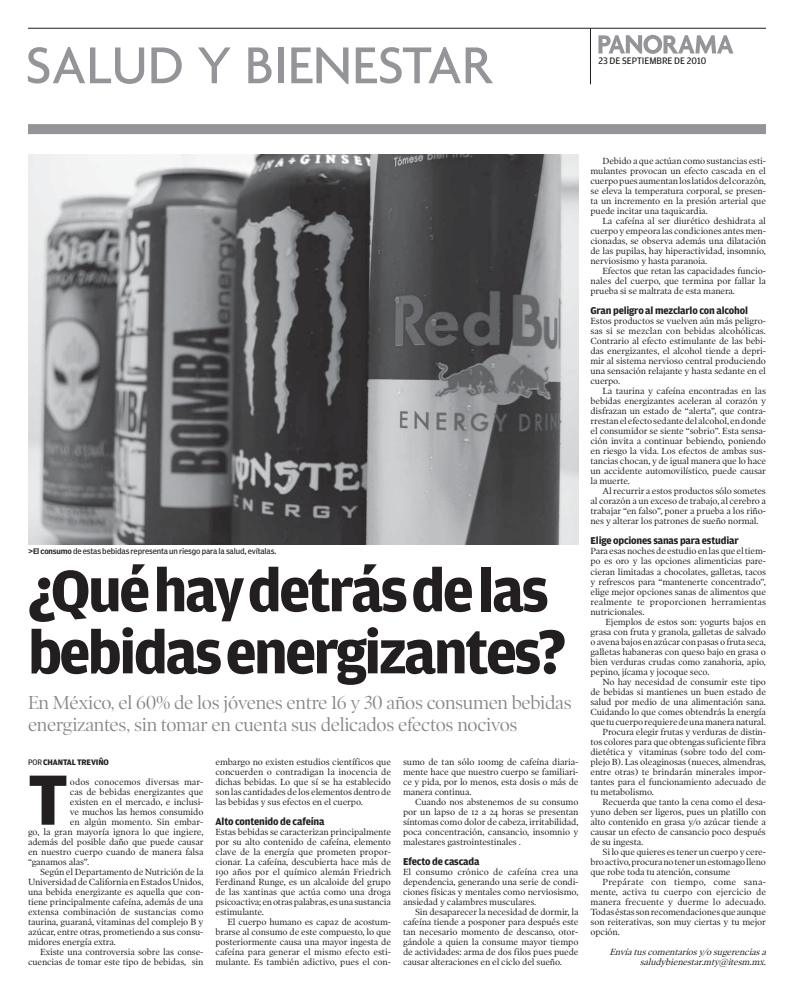
<style>
.page{position:relative;width:794px;height:993px;background:#fff}
.page>*{position:absolute;margin:0;border:0;box-sizing:border-box;transform-origin:0 0}
.t1{font:700 75.4px "Amplitude";color:#231f20}
.t2{font:700 62px/62px "Amplitude";letter-spacing:-.04em;color:#231f20}
.t3{font:500 56px "Agenda";color:#939598}
.t4{font:19px/22px "Poynter OS Display";letter-spacing:-.015em;color:#848688}
.t5{font:700 10.5px "Amplitude";letter-spacing:-.015em;color:#231f20}
.t6{font:10px "Amplitude";color:#231f20}
.t7{font:9px/10px "Poynter OS Text One";letter-spacing:-.015em;color:#231f20;text-align:justify}
.t8{font:italic 9px/10px "Poynter OS Text One";color:#231f20;text-align:right}
.t9{font:9px "Poynter OS Text One";letter-spacing:.02em;color:#231f20}
.t10{font:9px "Poynter OS Text One";letter-spacing:.005em;color:#231f20}
.t11{font:700 8.5px "Amplitude";letter-spacing:-.015em;color:#231f20}
.t12{font:7.5px "Poynter Agate Cond One";letter-spacing:-.015em;color:#231f20}
.s1{font-family:"Poynter Agate Cond Three"}
.s2{font-weight:400}
</style>
<div class="page">
<svg style="left:598px;top:35px;width:135px;height:19px"></svg>
<hr style="left:590px;top:28px;width:1px;height:56px;background:#231f20">
<div style="left:28px;top:124px;width:738px;height:10px;background:#939598"></div>
<hr style="left:28px;top:28px;width:738px;height:1px;background:#231f20">
<img style="left:28px;top:154px;width:550px;height:390px">
<h3 class="t3" style="left:25px;top:47px;width:468px">SALUD Y BIENESTAR</h3>
<p class="t6" style="left:598px;top:57px;width:109px">23 DE SEPTIEMBRE DE 2010</p>
<p class="t12" style="left:28px;top:548px;width:250px"><span class="s1">&gt;El consumo</span> de estas bebidas representa un riesgo para la salud, evítalas.</p>
<h2 class="t2" style="left:28px;top:565px;width:539px">¿Qué hay detrás de las bebidas energizantes?</h2>
<h3 class="t4" style="left:28px;top:693px;width:545px">En México, el 60% de los jóvenes entre 16 y 30 años consumen bebidas energizantes, sin tomar en cuenta sus delicados efectos nocivos</h3>
<p class="t11" style="left:28px;top:758px;width:82px"><span class="s2">POR</span> CHANTAL TREVIÑO</p>
<h1 class="t1" style="left:28px;top:770px;width:42px">T</h1>
<p class="t10" style="left:70px;top:777px;width:135px">odos conocemos diversas mar-</p>
<p class="t7" style="left:70px;top:786px;width:135px">cas de bebidas energizantes que</p>
<p class="t7" style="left:70px;top:796px;width:135px">existen en el mercado, e inclusi-</p>
<p class="t7" style="left:70px;top:806px;width:135px">ve muchos las hemos consumido</p>
<p class="t7" style="left:70px;top:816px;width:135px">en algún momento. Sin embar-</p>
<p class="t7" style="left:28px;top:826px;width:177px">go, la gran mayoría ignora lo que ingiere,</p>
<p class="t7" style="left:28px;top:836px;width:177px">además del posible daño que puede causar</p>
<p class="t7" style="left:28px;top:846px;width:177px">en nuestro cuerpo cuando de manera falsa</p>
<p class="t7" style="left:28px;top:856px;width:63px">“ganamos alas”.</p>
<p class="t7" style="left:40px;top:866px;width:165px">Según el Departamento de Nutrición de la</p>
<p class="t7" style="left:28px;top:876px;width:177px">Universidad de California en Estados Unidos,</p>
<p class="t7" style="left:28px;top:886px;width:177px">una bebida energizante es aquella que con-</p>
<p class="t7" style="left:28px;top:896px;width:177px">tiene principalmente cafeína, además de una</p>
<p class="t7" style="left:28px;top:906px;width:177px">extensa combinación de sustancias como</p>
<p class="t7" style="left:28px;top:916px;width:177px">taurina, guaraná, vitaminas del complejo B y</p>
<p class="t7" style="left:28px;top:926px;width:177px">azúcar, entre otras, prometiendo a sus consu-</p>
<p class="t7" style="left:28px;top:936px;width:89px">midores energía extra.</p>
<p class="t7" style="left:40px;top:946px;width:165px">Existe una controversia sobre las conse-</p>
<p class="t7" style="left:28px;top:956px;width:177px">cuencias de tomar este tipo de bebidas, sin</p>
<p class="t7" style="left:215px;top:756px;width:177px">embargo no existen estudios científicos que concuerden o contradigan la inocencia de dichas bebidas. Lo que sí se ha establecido son las cantidades de los elementos dentro de las bebidas y sus efectos en el cuerpo.</p>
<p class="t5" style="left:215px;top:816px;width:111px">Alto contenido de cafeína</p>
<p class="t7" style="left:215px;top:826px;width:177px">Estas bebidas se caracterizan principalmente por su alto contenido de cafeína, elemento clave de la energía que prometen propor&shy;cionar. La cafeína, descubierta hace más de 190 años por el químico alemán Friedrich Ferdinand Runge, es un alcaloide del grupo de las xantinas que actúa como una droga psicoactiva; en otras palabras, es una sustancia estimulante.</p>
<p class="t7" style="left:215px;top:916px;width:177px;text-indent:12px">El cuerpo humano es capaz de acostum&shy;brarse al consumo de este compuesto, lo que posteriormente causa una mayor ingesta de cafeína para generar el mismo efecto esti&shy;mulante. Es también adictivo, pues el con-</p>
<p class="t7" style="left:403px;top:756px;width:177px">sumo de tan sólo 100mg de cafeína diaria&shy;mente hace que nuestro cuerpo se familiari&shy;ce y pida, por lo menos, esta dosis o más de manera continua.</p>
<p class="t7" style="left:403px;top:796px;width:177px;text-indent:12px">Cuando nos abstenemos de su consumo por un lapso de 12 a 24 horas se presentan síntomas como dolor de cabeza, irritabilidad, poca concentración, cansancio, insomnio y malestares gastrointestinales .</p>
<p class="t5" style="left:403px;top:856px;width:78px">Efecto de cascada</p>
<p class="t7" style="left:403px;top:866px;width:177px">El consumo crónico de cafeína crea una dependencia, generando una serie de condi&shy;ciones físicas y mentales como nerviosismo, ansiedad y calambres musculares.</p>
<p class="t7" style="left:403px;top:906px;width:177px;text-indent:12px">Sin desaparecer la necesidad de dormir, la cafeína tiende a posponer para después este tan necesario momento de descanso, otor&shy;gándole a quien la consume mayor tiempo de actividades: arma de dos filos pues puede causar alteraciones en el ciclo del sueño.</p>
<p class="t7" style="left:590px;top:156px;width:177px;text-indent:12px">Debido a que actúan como sustancias esti&shy;mulantes provocan un efecto cascada en el cuerpo pues aumentan los latidos del corazón, se eleva la temperatura corporal, se presen&shy;ta un incremento en la presión arterial que puede incitar una taquicardia.</p>
<p class="t7" style="left:590px;top:216px;width:177px;text-indent:12px">La cafeína al ser diurético deshidrata al cuerpo y empeora las condiciones antes men&shy;cionadas, se observa además una dilatación de las pupilas, hay hiperactividad, insomnio, nerviosismo y hasta paranoia.</p>
<p class="t7" style="left:590px;top:266px;width:177px;text-indent:12px">Efectos que retan las capacidades funcio&shy;nales del cuerpo, que termina por fallar la prueba si se maltrata de esta manera.</p>
<p class="t5" style="left:590px;top:306px;width:159px">Gran peligro al mezclarlo con alcohol</p>
<p class="t7" style="left:590px;top:316px;width:177px">Estos productos se vuelven aún más peligro&shy;sas si se mezclan con bebidas alcohólicas.<br>Contrario al efecto estimulante de las bebi&shy;das energizantes, el alcohol tiende a depri&shy;mir al sistema nervioso central produciendo una sensación relajante y hasta sedante en el cuerpo.</p>
<p class="t7" style="left:590px;top:386px;width:177px;text-indent:12px">La taurina y cafeína encontradas en las bebidas energizantes aceleran al corazón y disfrazan un estado de “alerta”, que contra&shy;rrestan el efecto sedante del alcohol, en donde el consumidor se siente “sobrio”. Esta sensa&shy;ción invita a continuar bebiendo, poniendo en riesgo la vida. Los efectos de ambas sus&shy;tancias chocan, y de igual manera que lo hace un accidente automovilístico, puede causar la muerte.</p>
<p class="t7" style="left:590px;top:486px;width:177px;text-indent:12px">Al recurrir a estos productos sólo sometes al corazón a un exceso de trabajo, al cerebro a trabajar “en falso”, poner a prueba a los riño&shy;nes y alterar los patrones de sueño normal.</p>
<p class="t5" style="left:590px;top:536px;width:150px">Elige opciones sanas para estudiar</p>
<p class="t7" style="left:590px;top:546px;width:177px">Para esas noches de estudio en las que el tiem&shy;po es oro y las opciones alimenticias pare&shy;cieran limitadas a chocolates, galletas, tacos y refrescos para “mantenerte concentrado”, elige mejor opciones sanas de alimentos que realmente te proporcionen herramientas nutricionales.</p>
<p class="t7" style="left:590px;top:616px;width:177px;text-indent:15px">Ejemplos de estos son: yogurts bajos en grasa con fruta y granola, galletas de salvado o avena bajos en azúcar con pasas o fruta seca, galletas habaneras con queso bajo en grasa o bien verduras crudas como zanahoria, apio, pepino, jícama y jocoque seco.</p>
<p class="t7" style="left:602px;top:676px;width:165px">No hay necesidad de consumir este tipo</p>
<p class="t7" style="left:590px;top:686px;width:177px">de bebidas si mantienes un buen estado de</p>
<p class="t7" style="left:590px;top:696px;width:177px">salud por medio de una alimentación sana.</p>
<p class="t7" style="left:590px;top:706px;width:177px">Cuidando lo que comes obtendrás la energía</p>
<p class="t7" style="left:590px;top:716px;width:177px">que tu cuerpo requiere de una manera natural.</p>
<p class="t7" style="left:602px;top:726px;width:165px">Procura elegir frutas y verduras de distin-</p>
<p class="t7" style="left:590px;top:736px;width:177px">tos colores para que obtengas suficiente fibra</p>
<p class="t7" style="left:590px;top:746px;width:177px">dietética y vitaminas (sobre todo del com-</p>
<p class="t7" style="left:590px;top:756px;width:177px">plejo B). Las oleaginosas (nueces, almendras,</p>
<p class="t7" style="left:590px;top:766px;width:177px">entre otras) te brindarán minerales impor-</p>
<p class="t7" style="left:590px;top:776px;width:177px">tantes para el funcionamiento adecuado de</p>
<p class="t7" style="left:590px;top:786px;width:65px">tu metabolismo.</p>
<p class="t7" style="left:602px;top:796px;width:165px">Recuerda que tanto la cena como el desa-</p>
<p class="t7" style="left:590px;top:806px;width:177px">yuno deben ser ligeros, pues un platillo con</p>
<p class="t7" style="left:590px;top:816px;width:177px">alto contenido en grasa y/o azúcar tiende a</p>
<p class="t7" style="left:590px;top:826px;width:177px">causar un efecto de cansancio poco después</p>
<p class="t7" style="left:590px;top:836px;width:54px">de su ingesta.</p>
<p class="t7" style="left:602px;top:846px;width:165px">Si lo que quieres es tener un cuerpo y cere-</p>
<p class="t7" style="left:590px;top:856px;width:177px">bro activo, procura no tener un estomago lleno</p>
<p class="t7" style="left:590px;top:866px;width:142px">que robe toda tu atención, consume</p>
<p class="t9" style="left:602px;top:877px;width:165px">Prepárate con tiempo, come sana-</p>
<p class="t7" style="left:590px;top:886px;width:177px">mente, activa tu cuerpo con ejercicio de</p>
<p class="t7" style="left:590px;top:896px;width:177px">manera frecuente y duerme lo adecuado.</p>
<p class="t7" style="left:590px;top:906px;width:177px">Todas éstas son recomendaciones que aunque</p>
<p class="t7" style="left:590px;top:916px;width:177px">son reiterativas, son muy ciertas y tu mejor</p>
<p class="t7" style="left:590px;top:926px;width:31px">opción.</p>
<p class="t8" style="left:609px;top:946px;width:161px">Envíatuscomentariosy/o sugerenciasa saludybienestar.mty@itesm.mx.</p>
</div>
